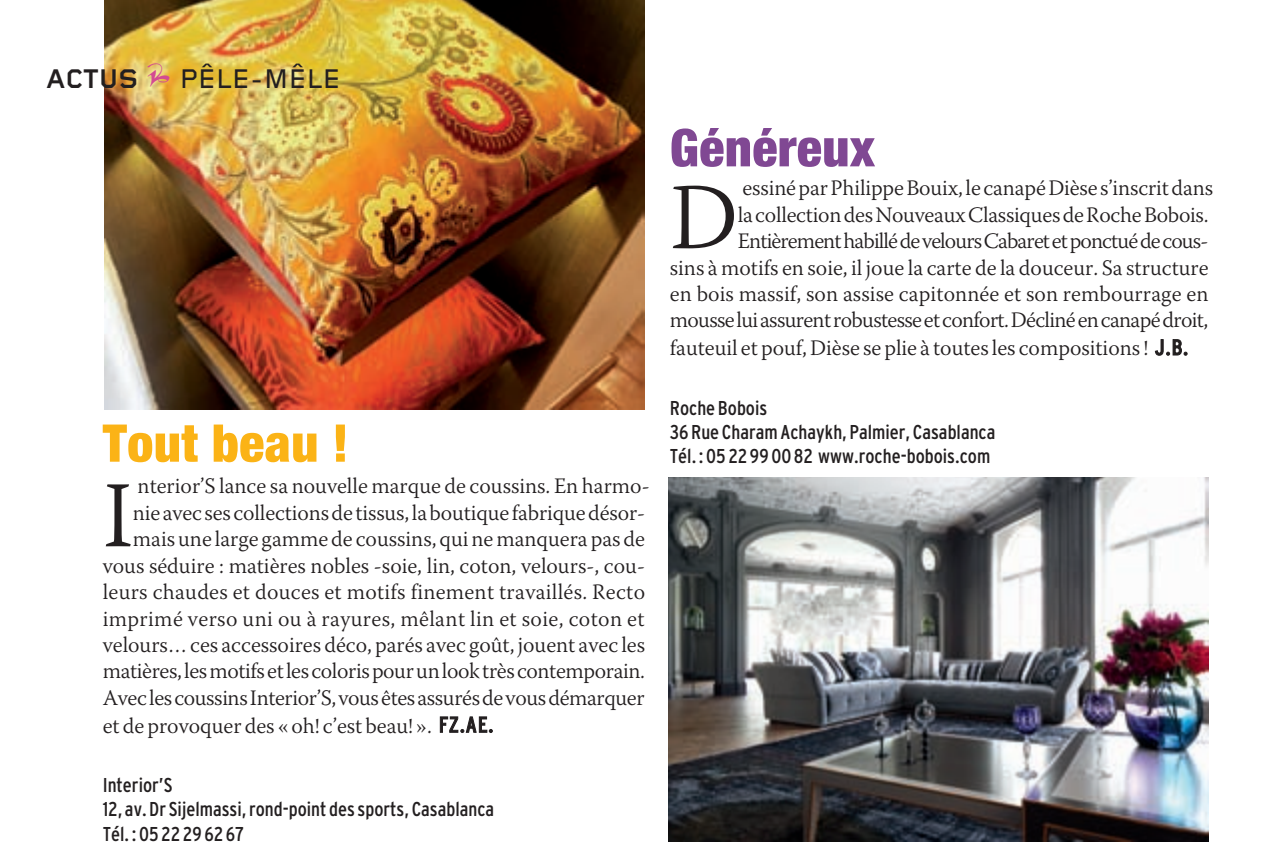
<style>
.page{position:relative;width:1283px;height:858px;background:#fff}
.page>*{position:absolute;margin:0;border:0;box-sizing:border-box;transform-origin:0 0}
.t1{font:300 93.8px "Warnock Pro";color:#231f20}
.t2{font:900 condensed 52px "Helvetica Neue";letter-spacing:.01em;color:#fbb316}
.t3{font:900 condensed 52px "Helvetica Neue";letter-spacing:.01em;color:#804893}
.t4{font:500 28px "Foundry Gridnik";color:#231f20}
.t5{font:700 28px "Foundry Gridnik";color:#231f20}
.t6{font:300 22px "Warnock Pro";color:#231f20}
.t7{font:300 22px "Warnock Pro";letter-spacing:-.03em;color:#231f20}
.t8{font:300 22px "Warnock Pro";letter-spacing:-.04em;color:#231f20}
.t9{font:300 22px "Warnock Pro";letter-spacing:.02em;color:#231f20}
.t10{font:condensed 20px/24px "Interstate";color:#231f20}
.s1{font-family:"Interstate";font-weight:400;font-stretch:condensed}
</style>
<div class="page">
<img style="left:104px;top:0;width:540px;height:409px">
<img style="left:668px;top:477px;width:540px;height:364px">
<svg style="left:147px;top:63px;width:22px;height:23px"></svg>
<p class="t5" style="left:46px;top:63px;width:94px">ACTUS</p>
<p class="t4" style="left:179px;top:69px;width:163px">PÊLE-MÊLE</p>
<h2 class="t2" style="left:103px;top:411px;width:247px">Tout beau !</h2>
<h1 class="t1" style="left:103px;top:479px;width:32px">I</h1>
<p class="t6" style="left:138px;top:477px;width:513px">nterior’S lance sa nouvelle marque de coussins. En harmo-</p>
<p class="t6" style="left:133px;top:504px;width:514px">nie avec ses collections de tissus, la boutique fabrique désor-</p>
<p class="t6" style="left:133px;top:530px;width:513px">mais une large gamme de coussins, qui ne manquera pas de</p>
<p class="t6" style="left:103px;top:557px;width:544px">vous séduire : matières nobles -soie, lin, coton, velours-, cou-</p>
<p class="t6" style="left:103px;top:583px;width:544px">leurs chaudes et douces et motifs finement travaillés. Recto</p>
<p class="t9" style="left:103px;top:609px;width:543px">imprimé verso uni ou à rayures, mêlant lin et soie, coton et</p>
<p class="t6" style="left:103px;top:636px;width:544px">velours… ces accessoires déco, parés avec goût, jouent avec les</p>
<p class="t6" style="left:103px;top:662px;width:544px">matières, les motifs et les coloris pour un look très contemporain.</p>
<p class="t6" style="left:103px;top:689px;width:543px">Avec les coussins Interior’S, vous êtes assurés de vous démarquer</p>
<p class="t6" style="left:103px;top:716px;width:392px">et de provoquer des « oh! c’est beau! ». <span class="s1">FZ.AE.</span></p>
<p class="t10" style="left:103px;top:773px;width:393px">Interior’S<br>12, av. Dr Sijelmassi, rond-point des sports, Casablanca<br>Tél. : 05 22 29 62 67</p>
<h2 class="t3" style="left:670px;top:116px;width:206px">Généreux</h2>
<h1 class="t1" style="left:670px;top:181px;width:70px">D</h1>
<p class="t6" style="left:742px;top:179px;width:472px">essiné par Philippe Bouix, le canapé Dièse s’inscrit dans</p>
<p class="t6" style="left:738px;top:206px;width:472px">la collection des Nouveaux Classiques de Roche Bobois.</p>
<p class="t8" style="left:738px;top:232px;width:472px">Entièrement habillé de velours Cabaret et ponctué de cous-</p>
<p class="t6" style="left:670px;top:259px;width:540px">sins à motifs en soie, il joue la carte de la douceur. Sa structure</p>
<p class="t6" style="left:670px;top:285px;width:540px">en bois massif, son assise capitonnée et son rembourrage en</p>
<p class="t7" style="left:670px;top:311px;width:540px">mousse lui assurent robustesse et confort. Décliné en canapé droit,</p>
<p class="t6" style="left:670px;top:339px;width:520px">fauteuil et pouf, Dièse se plie à toutes les compositions ! <span class="s1">J.B.</span></p>
<p class="t10" style="left:670px;top:396px;width:327px">Roche Bobois<br>36 Rue Charam Achaykh, Palmier, Casablanca<br>Tél. : 05 22 99 00 82 www.roche-bobois.com</p>
</div>
